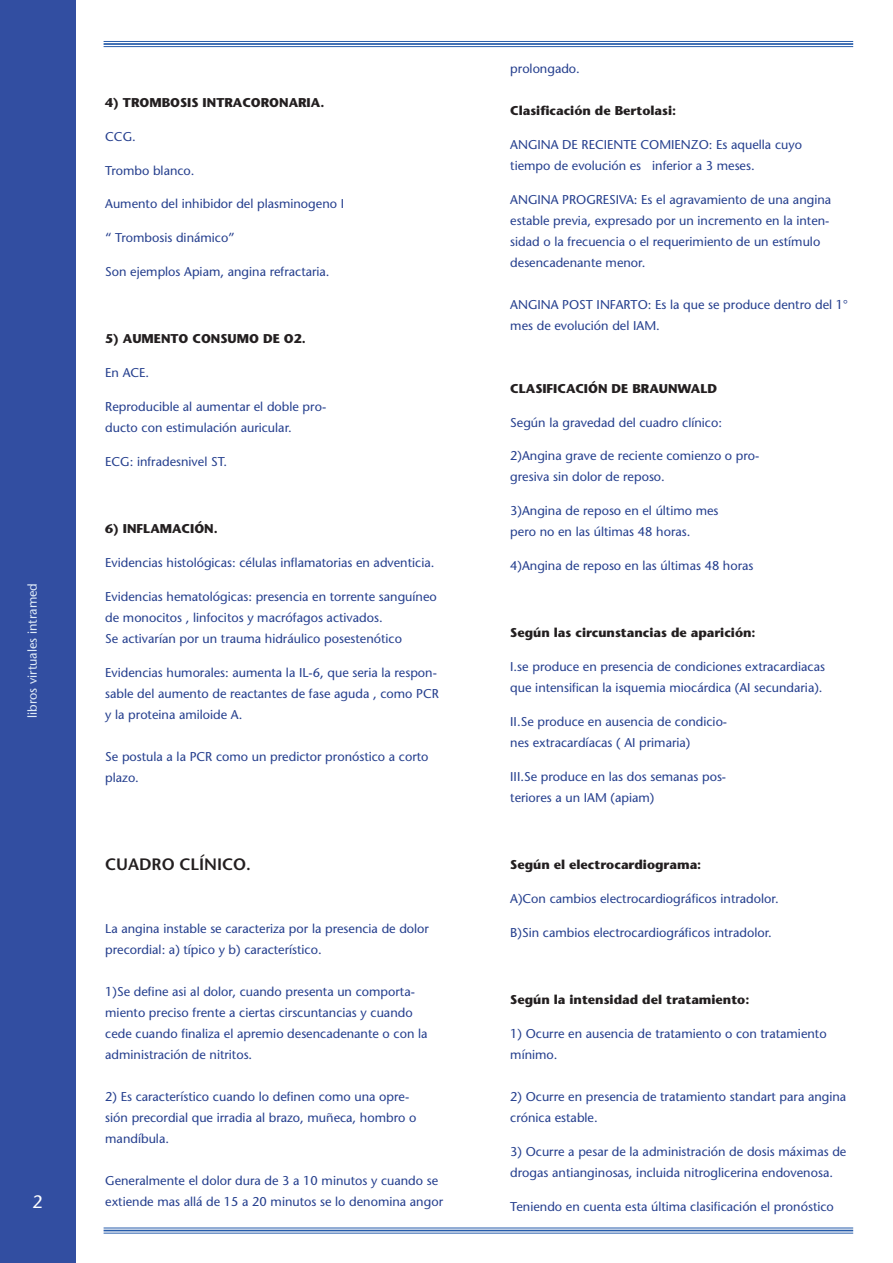
<style>
.page{position:relative;width:893px;height:1263px;background:#fff}
.page>*{position:absolute;margin:0;border:0;box-sizing:border-box;transform-origin:0 0}
.t1{font:600 16.5px "Stone Sans";color:#231f20}
.t2{font:12.75px/21px "Stone Sans";color:#253f8e}
.t3{font:700 12.75px "Stone Sans";color:#231f20}
.t4{font:12.75px "Stone Sans";color:#dfebf7}
</style>
<div class="page">
<div style="left:0;top:0;width:75px;height:1263px;background:#324ea1"></div>
<hr style="left:104px;top:41px;width:749px;height:1px;background:#275caa">
<hr style="left:104px;top:43px;width:749px;height:2px;background:#275caa">
<hr style="left:104px;top:46px;width:749px;height:1px;background:#275caa">
<hr style="left:104px;top:1227px;width:749px;height:1px;background:#275caa">
<hr style="left:104px;top:1230px;width:749px;height:1px;background:#275caa">
<hr style="left:104px;top:1233px;width:749px;height:1px;background:#275caa">
<p class="t4" style="left:25px;top:718px;width:137px;rotate:-90deg">libros virtuales intramed</p>
<p class="t3" style="left:105px;top:95px;width:221px">4) TROMBOSIS INTRACORONARIA.</p>
<p class="t2" style="left:105px;top:126px;width:32px">CCG.</p>
<p class="t2" style="left:105px;top:160px;width:91px">Trombo blanco.</p>
<p class="t2" style="left:105px;top:193px;width:240px">Aumento del inhibidor del plasminogeno I</p>
<p class="t2" style="left:105px;top:227px;width:131px">“ Trombosis dinámico”</p>
<p class="t2" style="left:105px;top:261px;width:226px">Son ejemplos Apiam, angina refractaria.</p>
<p class="t3" style="left:105px;top:331px;width:202px">5) AUMENTO CONSUMO DE O2.</p>
<p class="t2" style="left:105px;top:362px;width:45px">En ACE.</p>
<p class="t2" style="left:105px;top:396px;width:222px">Reproducible al aumentar el doble pro&shy;ducto con estimulación auricular.</p>
<p class="t2" style="left:105px;top:451px;width:123px">ECG: infradesnivel ST.</p>
<p class="t3" style="left:105px;top:521px;width:114px">6) INFLAMACIÓN.</p>
<p class="t2" style="left:105px;top:552px;width:331px">Evidencias histológicas: células inflamatorias en adventicia.</p>
<p class="t2" style="left:105px;top:586px;width:333px">Evidencias hematológicas: presencia en torrente sanguíneo de monocitos , linfocitos y macrófagos activados.<br>Se activarían por un trauma hidráulico posestenótico</p>
<p class="t2" style="left:105px;top:662px;width:335px">Evidencias humorales: aumenta la IL-6, que seria la respon&shy;sable del aumento de reactantes de fase aguda , como PCR y la proteina amiloide A.</p>
<p class="t2" style="left:105px;top:746px;width:325px">Se postula a la PCR como un predictor pronóstico a corto plazo.</p>
<p class="t1" style="left:105px;top:854px;width:147px">CUADRO CLÍNICO.</p>
<p class="t2" style="left:105px;top:918px;width:325px">La angina instable se caracteriza por la presencia de dolor precordial: a) típico y b) característico.</p>
<p class="t2" style="left:105px;top:981px;width:324px">1)Se define asi al dolor, cuando presenta un comporta&shy;miento preciso frente a ciertas cirscuntancias y cuando cede cuando finaliza el apremio desencadenante o con la administración de nitritos.</p>
<p class="t2" style="left:105px;top:1086px;width:313px">2) Es característico cuando lo definen como una opre&shy;sión precordial que irradia al brazo, muñeca, hombro o mandíbula.</p>
<p class="t2" style="left:105px;top:1170px;width:339px">Generalmente el dolor dura de 3 a 10 minutos y cuando se extiende mas allá de 15 a 20 minutos se lo denomina angor</p>
<p class="t2" style="left:510px;top:58px;width:71px">prolongado.</p>
<p class="t3" style="left:510px;top:103px;width:167px">Clasificación de Bertolasi:</p>
<p class="t2" style="left:510px;top:134px;width:293px">ANGINA DE RECIENTE COMIENZO: Es aquella cuyo tiempo de evolución es inferior a 3 meses.</p>
<p class="t2" style="left:510px;top:189px;width:322px">ANGINA PROGRESIVA: Es el agravamiento de una angina estable previa, expresado por un incremento en la inten&shy;sidad o la frecuencia o el requerimiento de un estímulo desencadenante menor.</p>
<p class="t2" style="left:510px;top:294px;width:339px">ANGINA POST INFARTO: Es la que se produce dentro del 1° mes de evolución del IAM.</p>
<p class="t3" style="left:510px;top:381px;width:208px">CLASIFICACIÓN DE BRAUNWALD</p>
<p class="t2" style="left:510px;top:412px;width:213px">Según la gravedad del cuadro clínico:</p>
<p class="t2" style="left:510px;top:445px;width:251px">2)Angina grave de reciente comienzo o pro&shy;gresiva sin dolor de reposo.</p>
<p class="t2" style="left:510px;top:500px;width:210px">3)Angina de reposo en el último mes pero no en las últimas 48 horas.</p>
<p class="t2" style="left:510px;top:555px;width:245px">4)Angina de reposo en las últimas 48 horas</p>
<p class="t3" style="left:510px;top:625px;width:247px">Según las circunstancias de aparición:</p>
<p class="t2" style="left:510px;top:656px;width:316px">I.se produce en presencia de condiciones extracardiacas que intensifican la isquemia miocárdica (AI secundaria).</p>
<p class="t2" style="left:510px;top:711px;width:218px">II.Se produce en ausencia de condicio&shy;nes extracardíacas ( AI primaria)</p>
<p class="t2" style="left:510px;top:766px;width:217px">III.Se produce en las dos semanas pos&shy;teriores a un IAM (apiam)</p>
<p class="t3" style="left:510px;top:857px;width:192px">Según el electrocardiograma:</p>
<p class="t2" style="left:510px;top:888px;width:270px">A)Con cambios electrocardiográficos intradolor.</p>
<p class="t2" style="left:510px;top:922px;width:263px">B)Sin cambios electrocardiográficos intradolor.</p>
<p class="t3" style="left:510px;top:992px;width:241px">Según la intensidad del tratamiento:</p>
<p class="t2" style="left:510px;top:1023px;width:318px">1) Ocurre en ausencia de tratamiento o con tratamiento mínimo.</p>
<p class="t2" style="left:510px;top:1086px;width:338px">2) Ocurre en presencia de tratamiento standart para angina crónica estable.</p>
<p class="t2" style="left:510px;top:1141px;width:338px">3) Ocurre a pesar de la administración de dosis máximas de drogas antianginosas, incluida nitroglicerina endovenosa.</p>
<p class="t2" style="left:510px;top:1196px;width:325px">Teniendo en cuenta esta última clasificación el pronóstico</p>
</div>
